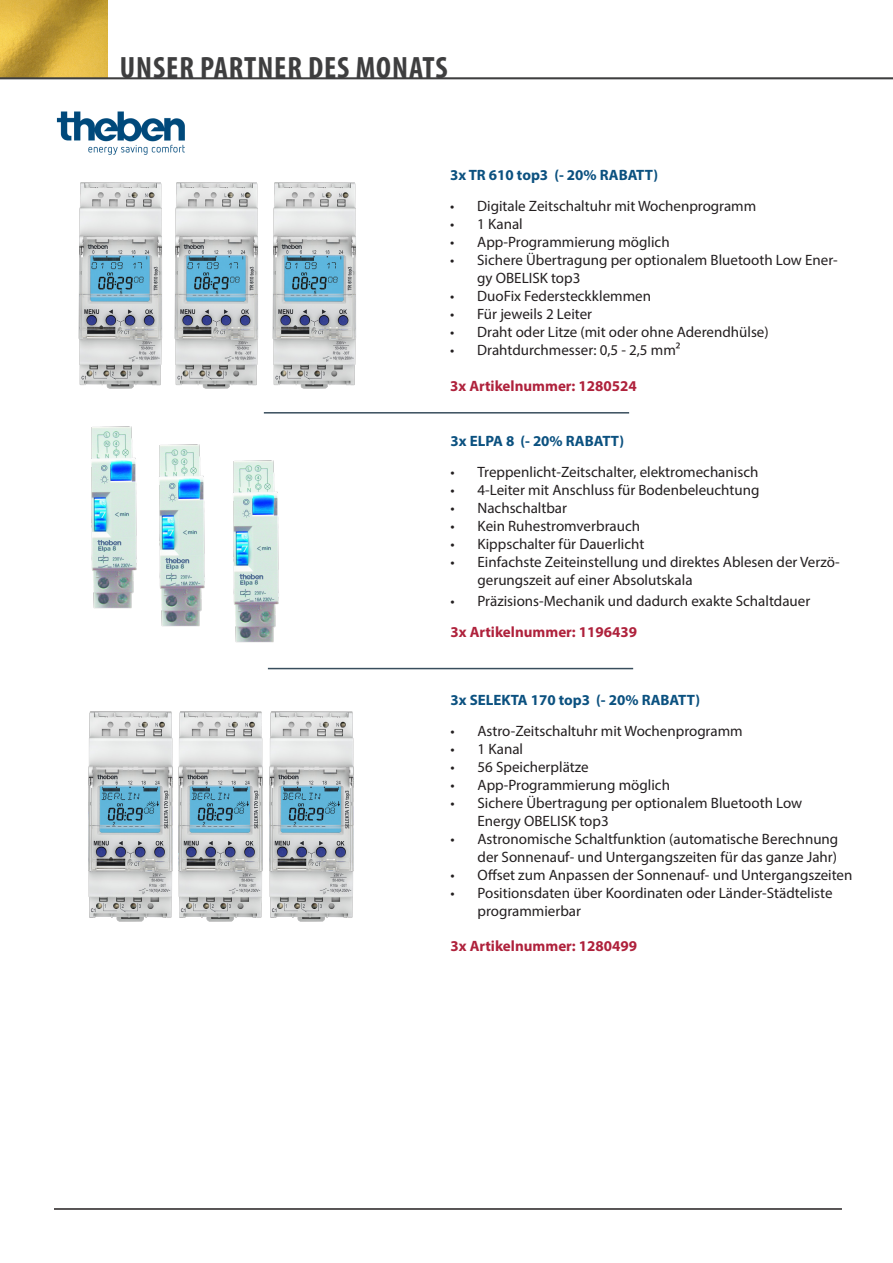
<style>
.page{position:relative;width:893px;height:1263px;background:#fff}
.page>*{position:absolute;margin:0;border:0;box-sizing:border-box;transform-origin:0 0}
.t1{font:700 condensed 30.9px "Myriad Pro";letter-spacing:.03em;color:#3e3e3f}
.t2{font:15px/18px "Myriad Pro";color:#231f20}
.t3{font:700 15px "Myriad Pro";color:#0b5180}
.t4{font:700 15px "Myriad Pro";color:#af223c}
</style>
<div class="page">
<hr style="left:54px;top:1208px;width:788px;height:2px;background:#231f20">
<img style="left:0;top:0;width:108px;height:77px">
<hr style="left:0;top:77px;width:893px;height:2px;background:#3e3e3f">
<img style="left:56px;top:111px;width:129px;height:44px">
<hr style="left:264px;top:412px;width:365px;height:2px;background:#394e5d">
<hr style="left:268px;top:668px;width:365px;height:1px;background:#394e5d">
<img style="left:91px;top:426px;width:41px;height:183px">
<img style="left:111px;top:439px;width:89px;height:188px">
<img style="left:186px;top:455px;width:93px;height:188px">
<img style="left:280px;top:182px;width:76px;height:207px">
<img style="left:184px;top:182px;width:96px;height:207px">
<img style="left:78px;top:182px;width:106px;height:207px">
<img style="left:184px;top:711px;width:74px;height:211px">
<img style="left:88px;top:711px;width:96px;height:211px">
<img style="left:258px;top:711px;width:96px;height:211px">
<p class="t1" style="left:120px;top:48px;width:329px">UNSER PARTNER DES MONATS</p>
<p class="t3" style="left:450px;top:165px;width:210px">3x TR 610 top3 (- 20% RABATT)</p>
<p class="t2" style="left:450px;top:197px;width:308px">• Digitale Zeitschaltuhr mit Wochenprogramm</p>
<p class="t2" style="left:450px;top:215px;width:74px">• 1 Kanal</p>
<p class="t2" style="left:450px;top:233px;width:221px">• App-Programmierung möglich</p>
<p class="t2" style="left:477px;top:251px;width:362px;text-indent:-27px">• Sichere Übertragung per optionalem Bluetooth Low Ener&shy;gy OBELISK top3</p>
<p class="t2" style="left:450px;top:287px;width:202px">• DuoFix Federsteckklemmen</p>
<p class="t2" style="left:450px;top:305px;width:143px">• Für jeweils 2 Leiter</p>
<p class="t2" style="left:450px;top:323px;width:320px">• Draht oder Litze (mit oder ohne Aderendhülse)</p>
<p class="t2" style="left:450px;top:341px;width:232px">• Drahtdurchmesser: 0,5 - 2,5 mm²</p>
<p class="t4" style="left:450px;top:376px;width:188px">3x Artikelnummer: 1280524</p>
<p class="t3" style="left:450px;top:431px;width:175px">3x ELPA 8 (- 20% RABATT)</p>
<p class="t2" style="left:450px;top:463px;width:309px">• Treppenlicht-Zeitschalter, elektromechanisch</p>
<p class="t2" style="left:450px;top:481px;width:310px">• 4-Leiter mit Anschluss für Bodenbeleuchtung</p>
<p class="t2" style="left:450px;top:499px;width:118px">• Nachschaltbar</p>
<p class="t2" style="left:450px;top:517px;width:191px">• Kein Ruhestromverbrauch</p>
<p class="t2" style="left:450px;top:535px;width:195px">• Kippschalter für Dauerlicht</p>
<p class="t2" style="left:477px;top:553px;width:364px;text-indent:-27px">• Einfachste Zeiteinstellung und direktes Ablesen der Verzö&shy;gerungszeit auf einer Absolutskala</p>
<p class="t2" style="left:450px;top:592px;width:361px">• Präzisions-Mechanik und dadurch exakte Schaltdauer</p>
<p class="t4" style="left:450px;top:622px;width:188px">3x Artikelnummer: 1196439</p>
<p class="t3" style="left:450px;top:690px;width:251px">3x SELEKTA 170 top3 (- 20% RABATT)</p>
<p class="t2" style="left:450px;top:722px;width:294px">• Astro-Zeitschaltuhr mit Wochenprogramm</p>
<p class="t2" style="left:450px;top:740px;width:74px">• 1 Kanal</p>
<p class="t2" style="left:450px;top:758px;width:140px">• 56 Speicherplätze</p>
<p class="t2" style="left:450px;top:776px;width:221px">• App-Programmierung möglich</p>
<p class="t2" style="left:477px;top:794px;width:326px;text-indent:-27px">• Sichere Übertragung per optionalem Bluetooth Low<br>Energy OBELISK top3</p>
<p class="t2" style="left:450px;top:830px;width:389px;text-align:right">• Astronomische Schaltfunktion (automatische Berechnung der Sonnenauf- und Untergangszeiten für das ganze Jahr)</p>
<p class="t2" style="left:450px;top:866px;width:403px">• Offset zum Anpassen der Sonnenauf- und Untergangszeiten</p>
<p class="t2" style="left:477px;top:884px;width:357px;text-indent:-27px">• Positionsdaten über Koordinaten oder Länder-Städteliste programmierbar</p>
<p class="t4" style="left:450px;top:936px;width:188px">3x Artikelnummer: 1280499</p>
</div>
